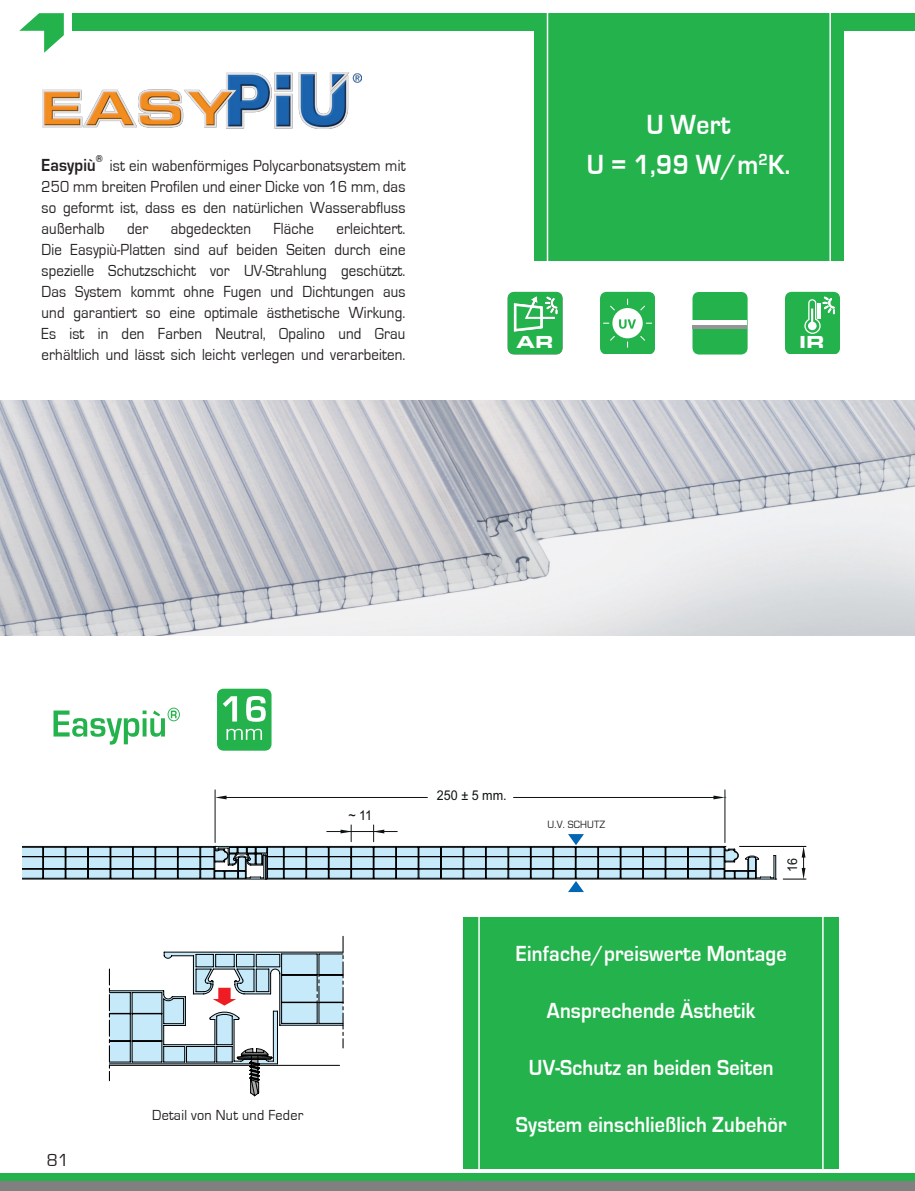
<style>
.page{position:relative;width:915px;height:1191px;background:#fff}
.page>*{position:absolute;margin:0;border:0;box-sizing:border-box;transform-origin:0 0}
.t1{font:700 28.5px "Eurostile";letter-spacing:.01em;color:#fff;scale:.9 1}
.t2{font:700 22.5px "Eurostile";letter-spacing:.01em;color:#fff;scale:.9 1}
.t3{font:700 18px "Eurostile";letter-spacing:.01em;color:#231f20;scale:.9 1}
.t4{font:18px "Eurostile";color:#231f20}
.t5{font:700 expanded 17.1px "Eurostile BQ";color:#fff}
.t6{font:16.5px/21px "Eurostile";letter-spacing:.01em;color:#231f20;text-align:justify;scale:.9 1}
.t7{font:15px "Eurostile";letter-spacing:.02em;color:#231f20;scale:.94 1}
.t8{font:13.5px "Arial";color:#0f1313;scale:.93 1}
.t9{font:10.95px "Eurostile";letter-spacing:.02em;color:#231f20;scale:.94 1}
.t10{font:700 10.5px "Eurostile";color:#231f20;scale:.9 1}
</style>
<div class="page">
<div style="left:533px;top:26px;width:310px;height:235px;background:#23b24b"></div>
<svg style="left:19px;top:13px;width:45px;height:40px"></svg>
<div style="left:72px;top:13px;width:842px;height:17px;background:#23b24b"></div>
<hr style="left:546px;top:0;width:2px;height:261px;background:#fff">
<hr style="left:829px;top:0;width:1px;height:261px;background:#fff">
<svg style="left:507px;top:292px;width:55px;height:62px;background:#44bc66"></svg>
<svg style="left:605px;top:291px;width:50px;height:61px"></svg>
<svg style="left:600px;top:292px;width:54px;height:62px"></svg>
<div style="left:692px;top:292px;width:55px;height:62px;background:#23b24b"></div>
<svg style="left:692px;top:324px;width:55px;height:4px"></svg>
<hr style="left:692px;top:320px;width:55px;height:4px;background:#fff">
<svg style="left:785px;top:292px;width:54px;height:62px;background:#3aba5e"></svg>
<svg style="left:53px;top:707px;width:127px;height:37px"></svg>
<svg style="left:217px;top:688px;width:54px;height:62px;background:#4ec16e"></svg>
<img style="left:0;top:400px;width:914px;height:236px">
<svg style="left:109px;top:936px;width:234px;height:160px"></svg>
<img style="left:42px;top:73px;width:319px;height:55px">
<div style="left:463px;top:917px;width:375px;height:251px;background:#23b24b"></div>
<hr style="left:478px;top:914px;width:1px;height:259px;background:#fff">
<hr style="left:821px;top:912px;width:2px;height:259px;background:#fff">
<div style="left:0;top:1173px;width:914px;height:9px;background:#23b24b"></div>
<div style="left:0;top:1182px;width:914px;height:9px;background:#808080"></div>
<hr style="left:739px;top:846px;width:67px;height:1px;background:#000001">
<hr style="left:724px;top:790px;width:1px;height:52px;background:#0f1313">
<hr style="left:215px;top:790px;width:1px;height:52px;background:#0f1313">
<hr style="left:513px;top:797px;width:203px;height:1px;background:#0f1313">
<hr style="left:224px;top:797px;width:203px;height:1px;background:#0f1313">
<svg style="left:713px;top:795px;width:12px;height:4px"></svg>
<svg style="left:215px;top:795px;width:11px;height:4px"></svg>
<svg style="left:782px;top:846px;width:24px;height:33px"></svg>
<svg style="left:22px;top:825px;width:754px;height:67px"></svg>
<div style="left:514px;top:818px;width:124px;height:13px;background:#fff"></div>
<p class="t10" style="left:96px;top:153px;width:9px">®</p>
<p class="t6" style="left:42px;top:155px;width:406px;text-indent:68px">ist ein wabenförmiges Polycarbonatsystem mit 250 mm breiten Profilen und einer Dicke von 16 mm, das so geformt ist, dass es den natürlichen Wasserabfluss außerhalb</p>
<p class="t3" style="left:42px;top:155px;width:62px">Easypiù</p>
<p class="t6" style="left:127px;top:218px;width:25px">der</p>
<p class="t6" style="left:171px;top:218px;width:91px">abgedeckten</p>
<p class="t6" style="left:273px;top:218px;width:47px">Fläche</p>
<p class="t6" style="left:336px;top:218px;width:78px">erleichtert.</p>
<p class="t6" style="left:42px;top:239px;width:405px">Die Easypiù-Platten sind auf beiden Seiten durch eine spezielle Schutzschicht vor UV-Strahlung geschützt.<br>Das System kommt ohne Fugen und Dichtungen aus und garantiert so eine optimale ästhetische Wirkung.<br>Es ist in den Farben Neutral, Opalino und Grau erhältlich und lässt sich leicht verlegen und verarbeiten.</p>
<p class="t1" style="left:646px;top:109px;width:95px">U Wert</p>
<p class="t1" style="left:586px;top:149px;width:228px">U = 1,99 W/m<sup>2</sup>K.</p>
<p class="t5" style="left:516px;top:332px;width:38px">AR</p>
<p class="t5" style="left:799px;top:332px;width:26px">IR</p>
<p class="t4" style="left:47px;top:1150px;width:24px">81</p>
<p class="t8" style="left:348px;top:806px;width:27px">~ 11</p>
<p class="t7" style="left:152px;top:1106px;width:162px">Detail von Nut und Feder</p>
<p class="t8" style="left:437px;top:786px;width:77px">250 ± 5 mm.</p>
<p class="t8" style="left:516px;top:815px;width:129px">LATI PROTETTI U.V.</p>
<p class="t9" style="left:547px;top:818px;width:63px">U.V. SCHUTZ</p>
<p class="t8" style="left:783px;top:872px;width:17px;rotate:-90deg">16</p>
<p class="t2" style="left:515px;top:941px;width:302px">Einfache/preiswerte Montage</p>
<p class="t2" style="left:546px;top:998px;width:233px">Ansprechende Ästhetik</p>
<p class="t2" style="left:528px;top:1055px;width:273px">UV-Schutz an beiden Seiten</p>
<p class="t2" style="left:516px;top:1112px;width:302px">System einschließlich Zubehör</p>
</div>
